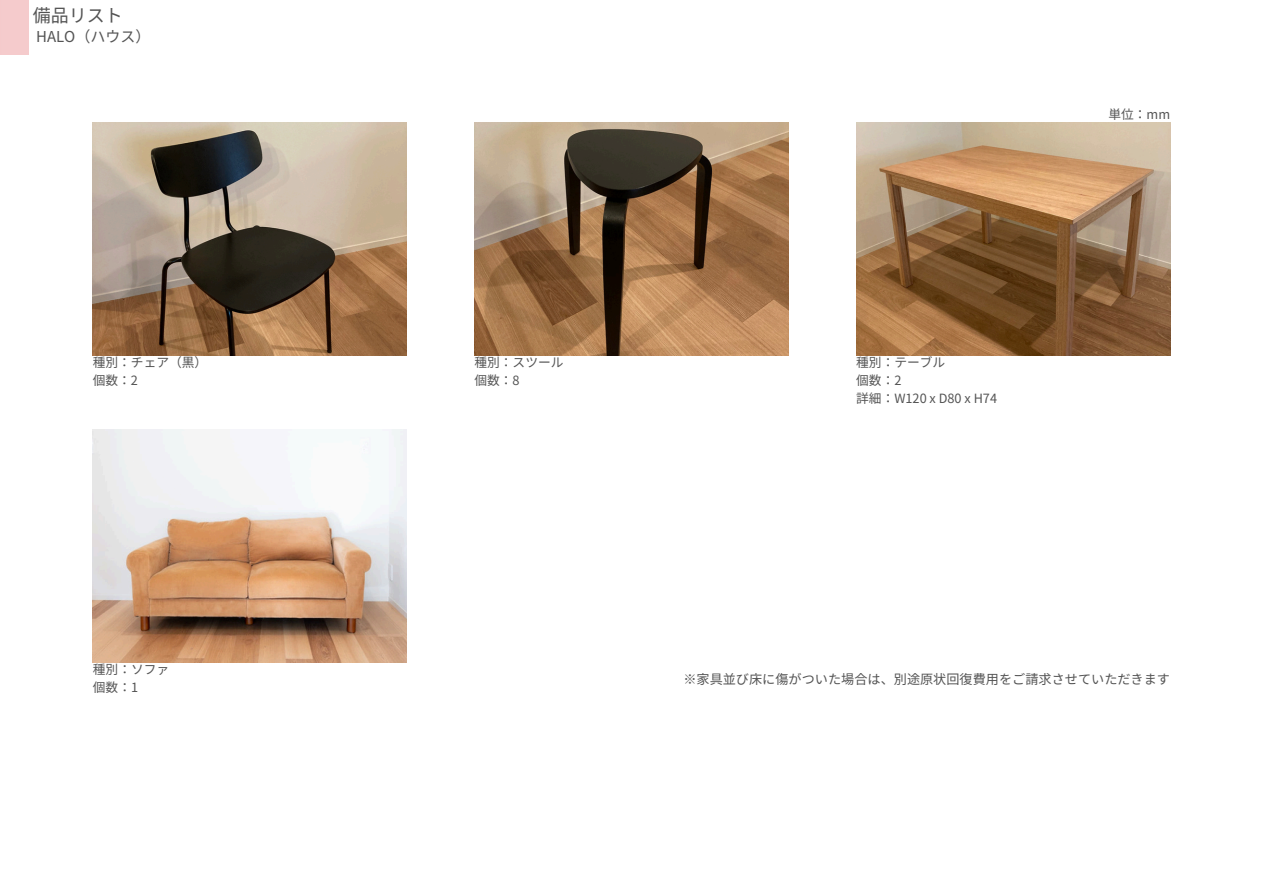
<style>
.page{position:relative;width:1263px;height:894px;background:#fff}
.page>*{position:absolute;margin:0;border:0;box-sizing:border-box;transform-origin:0 0}
.t1{font:18px "Noto Sans JP";color:#545454}
.t2{font:15px "Noto Sans JP";color:#545454}
.t3{font:13.2px "Noto Sans JP";color:#545454}
.t4{font:12.75px "Noto Sans JP";color:#545454}
</style>
<div class="page">
<img style="left:474px;top:122px;width:314px;height:233px">
<img style="left:93px;top:122px;width:314px;height:233px">
<img style="left:856px;top:122px;width:314px;height:233px">
<img style="left:93px;top:430px;width:314px;height:232px">
<p class="t1" style="left:33px;top:1px;width:92px">備品リスト</p>
<p class="t2" style="left:36px;top:24px;width:116px">HALO（ハウス）</p>
<p class="t4" style="left:93px;top:352px;width:116px">種別：チェア（黒）</p>
<p class="t4" style="left:93px;top:370px;width:47px">個数：2</p>
<p class="t4" style="left:93px;top:659px;width:78px">種別：ソファ</p>
<p class="t4" style="left:93px;top:677px;width:47px">個数：1</p>
<p class="t4" style="left:474px;top:352px;width:91px">種別：スツール</p>
<h1 class="t4" style="left:474px;top:370px;width:47px">個数：8</h1>
<p class="t4" style="left:856px;top:352px;width:91px">種別：テーブル</p>
<p class="t4" style="left:856px;top:370px;width:47px">個数：2</p>
<p class="t4" style="left:856px;top:388px;width:142px">詳細：W120 x D80 x H74</p>
<p class="t4" style="left:1108px;top:104px;width:63px">単位：mm</p>
<p class="t3" style="left:683px;top:668px;width:488px">※家具並び床に傷がついた場合は、別途原状回復費用をご請求させていただきます</p>
</div>
